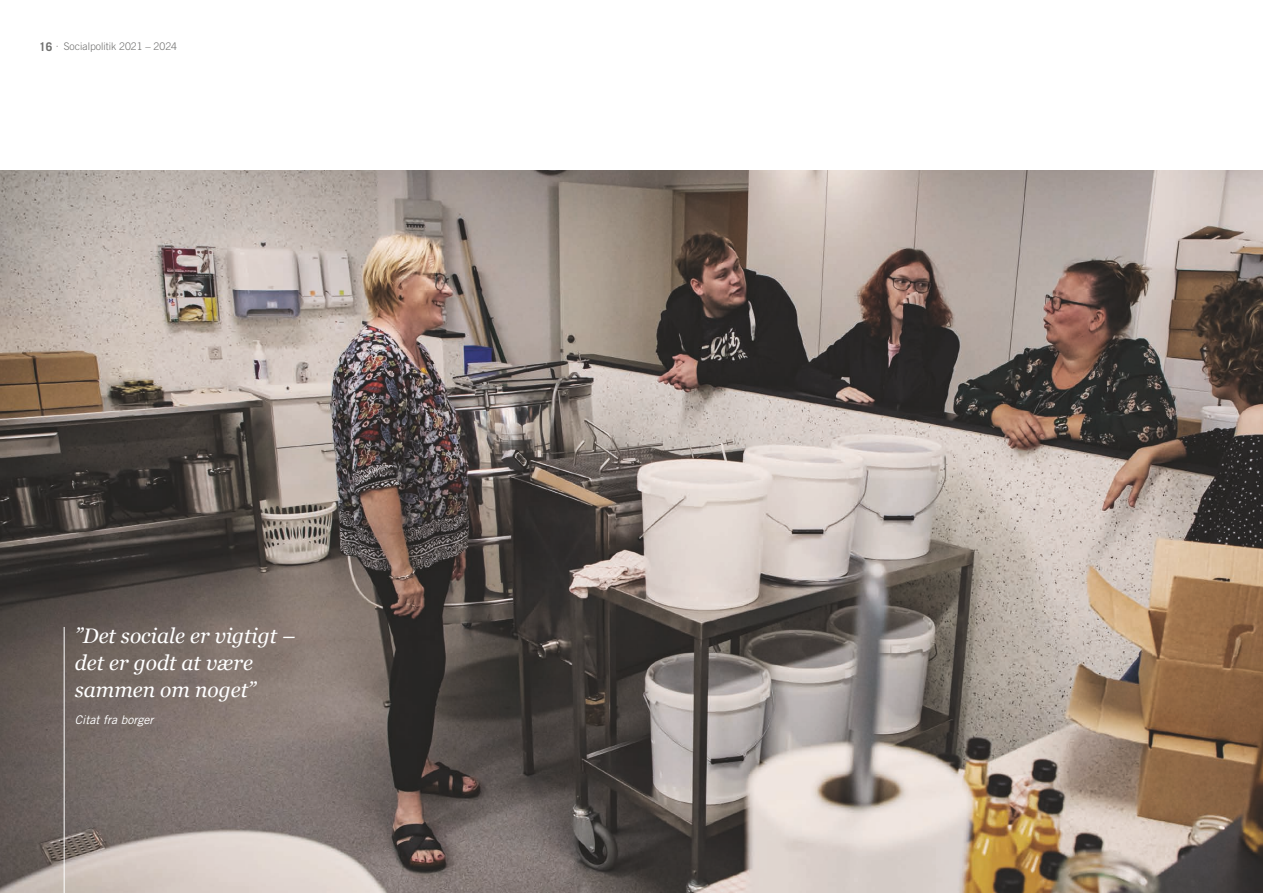
<style>
.page{position:relative;width:1263px;height:893px;background:#fff}
.page>*{position:absolute;margin:0;border:0;box-sizing:border-box;transform-origin:0 0}
.t1{font:italic 21px/27px "Georgia";color:#fff}
.t2{font:italic 12px "Trade Gothic LT Std";color:#fff}
.t3{font:300 10.5px "Trade Gothic LT Std";color:#70706f}
.s1{font-weight:700;font-size:12px}
</style>
<div class="page">
<img style="left:0;top:171px;width:1263px;height:722px">
<hr style="left:64px;top:627px;width:1px;height:266px;background:#fff">
<p class="t3" style="left:39px;top:40px;width:139px"><span class="s1">16</span> · Socialpolitik 2021 – 2024</p>
<p class="t1" style="left:75px;top:621px;width:222px">”Det sociale er vigtigt – det er godt at være sammen om noget”</p>
<p class="t2" style="left:75px;top:712px;width:80px">Citat fra borger</p>
</div>
